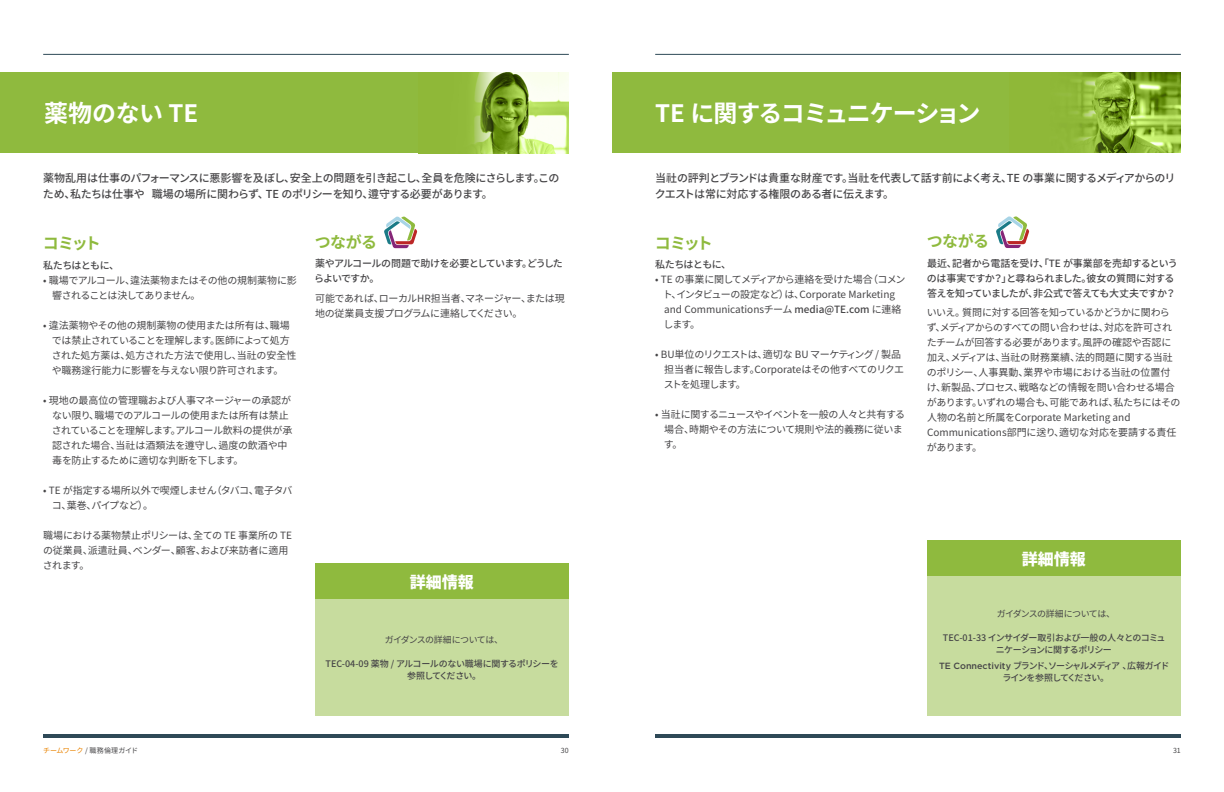
<style>
.page{position:relative;width:1224px;height:792px;background:#fff}
.page>*{position:absolute;margin:0;border:0;box-sizing:border-box;transform-origin:0 0}
.t1{font:700 24px "Noto Sans CJ Kkr";letter-spacing:-.045em;color:#fff}
.t2{font:700 16px "Noto Sans CJ Kkr";letter-spacing:-.04em;color:#8fba3e}
.t3{font:900 16px "Noto Sans CJ Kkr";color:#fff}
.t4{font:500 11px/16px "Noto Sans CJ Kkr";letter-spacing:-.04em;color:#464547}
.t5{font:10px/15px "Noto Sans CJ Kkr";letter-spacing:-.025em;color:#464547}
.t6{font:500 10px/15px "Noto Sans CJ Kkr";letter-spacing:-.035em;color:#464547}
.t7{font:10px/15px "Noto Sans CJ Kkr";letter-spacing:-.055em;color:#464547}
.t8{font:500 10px/15px "Noto Sans CJ Kkr";letter-spacing:-.055em;color:#464547}
.t9{font:10px/15px "Noto Sans CJ Kkr";letter-spacing:-.045em;color:#464547}
.t10{font:500 9px/12px "Noto Sans CJ Kkr";letter-spacing:-.105em;color:#464547;text-align:center}
.t11{font:500 9px/12px "Noto Sans CJ Kkr";letter-spacing:-.07em;color:#464547;text-align:center}
.t12{font:500 9px/12px "Noto Sans CJ Kkr";letter-spacing:-.04em;color:#464547;text-align:center}
.t13{font:9px "Noto Sans CJ Kkr";letter-spacing:-.065em;color:#464547}
.t14{font:7px "Noto Sans CJ Kkr";color:#464547}
.s1{font-weight:500}
.s2{font-family:"Gotham"}
.s3{color:#e98300}
</style>
<div class="page">
<hr style="left:655px;top:734px;width:526px;height:4px;background:#2e4957">
<hr style="left:655px;top:54px;width:526px;height:1px;background:#2e4957">
<hr style="left:43px;top:734px;width:526px;height:4px;background:#2e4957">
<hr style="left:43px;top:54px;width:526px;height:1px;background:#2e4957">
<div style="left:612px;top:72px;width:569px;height:81px;background:#8fba3e"></div>
<img style="left:1072px;top:72px;width:109px;height:81px">
<div style="left:0;top:72px;width:569px;height:81px;background:#8fba3e"></div>
<img style="left:472px;top:72px;width:97px;height:81px">
<div style="left:927px;top:576px;width:254px;height:139px;background:#c7dc9e"></div>
<div style="left:927px;top:541px;width:254px;height:35px;background:#8fba3e"></div>
<div style="left:315px;top:599px;width:254px;height:117px;background:#c7dc9e"></div>
<div style="left:315px;top:564px;width:254px;height:35px;background:#8fba3e"></div>
<svg style="left:384px;top:216px;width:33px;height:32px"></svg>
<svg style="left:996px;top:216px;width:33px;height:32px"></svg>
<h1 class="t1" style="left:44px;top:100px;width:156px">薬物のない TE</h1>
<p class="t4" style="left:43px;top:171px;width:518px">薬物乱用は仕事のパフォーマンスに悪影響を及ぼし、安全上の問題を引き起こし、全員を危険にさらします。このため、私たちは仕事や 職場の場所に関わらず、TE のポリシーを知り、遵守する必要があります。</p>
<h2 class="t2" style="left:315px;top:233px;width:64px">つながる</h2>
<p class="t8" style="left:314px;top:256px;width:250px">薬やアルコールの問題で助けを必要としています。どうしたらよいですか。</p>
<p class="t5" style="left:315px;top:291px;width:251px">可能であれば、ローカルHR担当者、マネージャー、または現地の従業員支援プログラムに連絡してください。</p>
<h2 class="t2" style="left:43px;top:234px;width:60px">コミット</h2>
<p class="t8" style="left:43px;top:258px;width:77px">私たちはともに、</p>
<p class="t5" style="left:52px;top:273px;width:246px;text-indent:-9px">• 職場でアルコール、違法薬物またはその他の規制薬物に影響されることは決してありません。</p>
<p class="t5" style="left:52px;top:318px;width:246px;text-indent:-9px">• 違法薬物やその他の規制薬物の使用または所有は、職場では禁止されていることを理解します。医師によって処方された処方薬は、処方された方法で使用し、当社の安全性や職務遂行能力に影響を与えない限り許可されます。</p>
<p class="t5" style="left:52px;top:393px;width:242px;text-indent:-9px">• 現地の最高位の管理職および人事マネージャーの承認がない限り、職場でのアルコールの使用または所有は禁止されていることを理解します。アルコール飲料の提供が承認された場合、当社は酒類法を遵守し、過度の飲酒や中毒を防止するために適切な判断を下します。</p>
<p class="t9" style="left:52px;top:483px;width:242px;text-indent:-8px">• TE が指定する場所以外で喫煙しません（タバコ、電子タバコ、葉巻、パイプなど）。</p>
<p class="t5" style="left:43px;top:528px;width:251px">職場における薬物禁止ポリシーは、全ての TE 事業所の TEの従業員、派遣社員、ベンダー、顧客、および来訪者に適用されます。</p>
<h2 class="t3" style="left:410px;top:573px;width:65px">詳細情報</h2>
<p class="t13" style="left:385px;top:634px;width:120px">ガイダンスの詳細については、</p>
<p class="t12" style="left:326px;top:658px;width:235px">TEC-04-09 薬物 / アルコールのない職場に関するポリシーを参照してください。</p>
<h1 class="t1" style="left:655px;top:100px;width:327px">TE に関するコミュニケーション</h1>
<p class="t4" style="left:655px;top:171px;width:522px">当社の評判とブランドは貴重な財産です。当社を代表して話す前によく考え、TE の事業に関するメディアからのリクエストは常に対応する権限のある者に伝えます。</p>
<h2 class="t2" style="left:655px;top:234px;width:60px">コミット</h2>
<p class="t8" style="left:655px;top:257px;width:77px">私たちはともに、</p>
<p class="t5" style="left:663px;top:272px;width:244px;text-indent:-8px">• TE の事業に関してメディアから連絡を受けた場合（コメント、インタビューの設定など）は、Corporate Marketing and Communicationsチーム <span class="s1">media@TE.com</span> に連絡します。</p>
<p class="t7" style="left:664px;top:347px;width:242px;text-indent:-8px">• BU単位のリクエストは、適切な BU マーケティング / 製品担当者に報告します。Corporateはその他すべてのリクエストを処理します。</p>
<p class="t5" style="left:664px;top:407px;width:243px;text-indent:-8px">• 当社に関するニュースやイベントを一般の人々と共有する場合、時期やその方法について規則や法的義務に従います。</p>
<h2 class="t2" style="left:927px;top:232px;width:64px">つながる</h2>
<p class="t6" style="left:927px;top:256px;width:252px">最近、記者から電話を受け、「TE が事業部を売却するというのは事実ですか？」と尋ねられました。彼女の質問に対する答えを知っていましたが、非公式で答えても大丈夫ですか？</p>
<p class="t5" style="left:927px;top:305px;width:255px">いいえ。質問に対する回答を知っているかどうかに関わらず、メディアからのすべての問い合わせは、対応を許可されたチームが回答する必要があります。風評の確認や否認に加え、メディアは、当社の財務業績、法的問題に関する当社のポリシー、人事異動、業界や市場における当社の位置付け、新製品、プロセス、戦略などの情報を問い合わせる場合があります。いずれの場合も、可能であれば、私たちにはその人物の名前と所属をCorporate Marketing and<br>Communications部門に送り、適切な対応を要請する責任があります。</p>
<h2 class="t3" style="left:1022px;top:550px;width:65px">詳細情報</h2>
<p class="t13" style="left:997px;top:609px;width:120px">ガイダンスの詳細については、</p>
<p class="t11" style="left:943px;top:632px;width:224px">TEC-01-33 インサイダー取引および一般の人々とのコミュニケーションに関するポリシー</p>
<p class="t10" style="left:939px;top:660px;width:232px"><span class="s2">TE Connectivity</span> ブランド、ソーシャルメディア、広報ガイドラインを参照してください。</p>
<p class="t14" style="left:43px;top:746px;width:97px"><span class="s3">チームワーク</span> / 職務倫理ガイド</p>
<p class="t14" style="left:561px;top:746px;width:9px">30</p>
<p class="t14" style="left:1173px;top:746px;width:9px">31</p>
</div>
